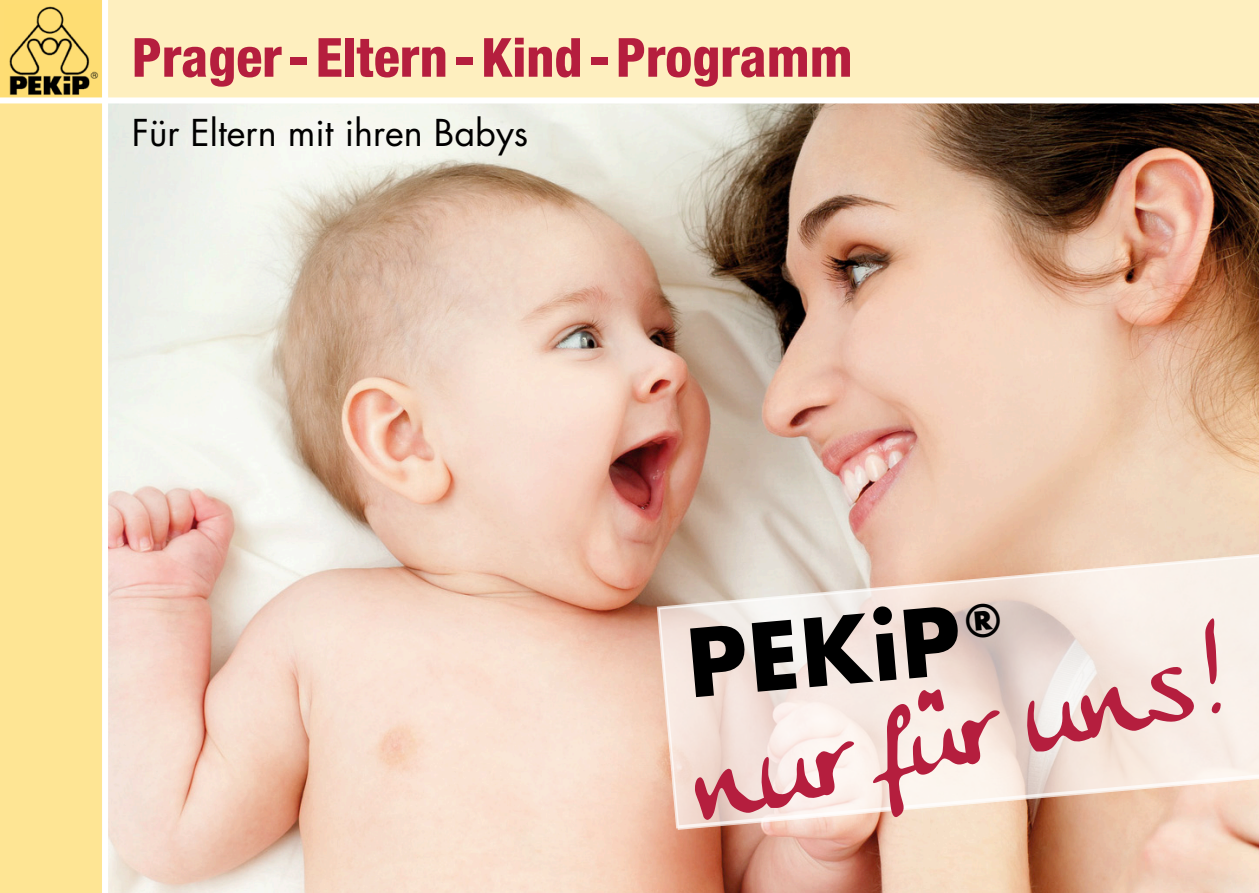
<style>
.page{position:relative;width:1259px;height:893px;background:#fff}
.page>*{position:absolute;margin:0;border:0;box-sizing:border-box;transform-origin:0 0}
.t1{font:110.4px "Anke Calligraphic FG";color:#b51e3e}
.t2{font:700 91.2px "Futura";color:#000}
.t3{font:800 condensed 54px "Helvetica Neue";color:#b51e3e}
.t4{font:36px "Futura";color:#000}
</style>
<div class="page">
<img style="left:108px;top:103px;width:1151px;height:790px">
<div style="left:0;top:0;width:1259px;height:102px;background:#feefbf"></div>
<div style="left:0;top:0;width:102px;height:893px;background:#fee594"></div>
<div style="left:0;top:97px;width:1259px;height:6px;background:#fff"></div>
<div style="left:102px;top:0;width:6px;height:893px;background:#fff"></div>
<img style="left:4px;top:4px;width:95px;height:92px">
<svg style="left:655px;top:542px;width:604px;height:288px"></svg>
<p class="t3" style="left:132px;top:24px;width:722px">Prager- Eltern-Kind-Programm</p>
<p class="t4" style="left:132px;top:108px;width:398px">Für Eltern mit ihren Babys</p>
<p class="t2" style="left:680px;top:598px;width:321px;rotate:-5deg">PEKiP<sup>®</sup></p>
<p class="t1" style="left:680px;top:721px;width:546px;rotate:-12deg">nur für uns!</p>
</div>
